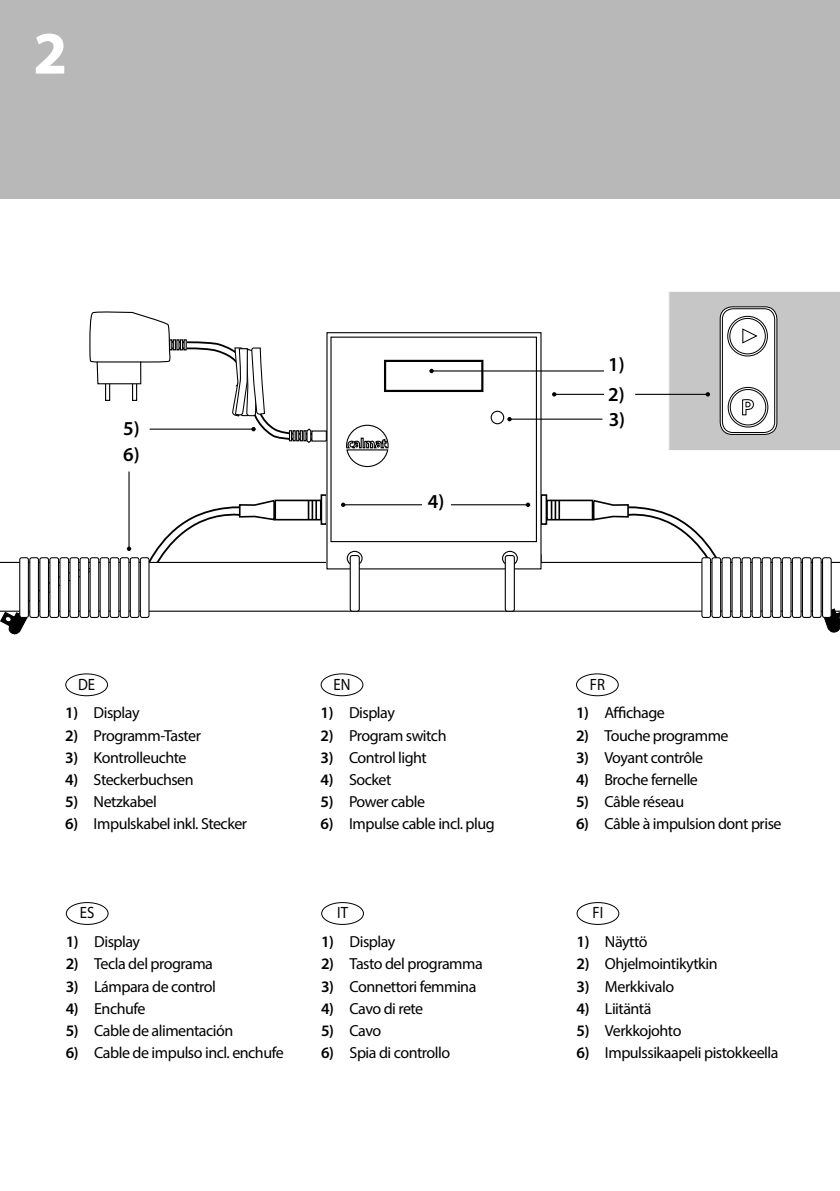
<style>
.page{position:relative;width:840px;height:1191px;background:#fff}
.page>*{position:absolute;margin:0;border:0;box-sizing:border-box;transform-origin:0 0}
.t1{font:700 60px "Myriad Pro";color:#fff}
.t2{font:600 19.8px/29.6px "Myriad Pro";color:#000}
.t3{font:16.4px "Myriad Pro";color:#000;scale:.9 1}
.t4{font:16px "Myriad Pro";letter-spacing:-.03em;color:#000}
.s1{font-weight:600}
</style>
<div class="page">
<div style="left:0;top:0;width:839px;height:198px;background:#b9b8b8"></div>
<div style="left:65px;top:673px;width:43px;height:23px;border:1px solid #000;border-radius:50%"></div>
<div style="left:320px;top:673px;width:43px;height:23px;border:1px solid #000;border-radius:50%"></div>
<div style="left:575px;top:673px;width:43px;height:23px;border:1px solid #000;border-radius:50%"></div>
<div style="left:540px;top:494px;width:7px;height:31px;border:2px solid #000"></div>
<div style="left:546px;top:499px;width:47px;height:21px;border:2px solid #000"></div>
<hr style="left:550px;top:500px;width:2px;height:20px;background:#000">
<hr style="left:554px;top:500px;width:2px;height:20px;background:#000">
<svg style="left:558px;top:500px;width:1px;height:20px"></svg>
<div style="left:320px;top:494px;width:7px;height:31px;border:2px solid #000"></div>
<div style="left:274px;top:499px;width:47px;height:21px;border:2px solid #000"></div>
<hr style="left:315px;top:500px;width:2px;height:20px;background:#000">
<hr style="left:554px;top:394px;width:49px;height:1px;background:#000">
<svg style="left:552px;top:392px;width:4px;height:4px"></svg>
<svg style="left:314px;top:562px;width:518px;height:50px"></svg>
<div style="left:327px;top:333px;width:213px;height:236px;background:#fff"></div>
<svg style="left:330px;top:336px;width:207px;height:206px"></svg>
<div style="left:384px;top:360px;width:99px;height:32px;border:2px solid #000"></div>
<div style="left:490px;top:411px;width:14px;height:13px;border:1px solid #000;border-radius:50%"></div>
<hr style="left:509px;top:418px;width:93px;height:2px;background:#000">
<svg style="left:507px;top:417px;width:4px;height:4px"></svg>
<hr style="left:343px;top:504px;width:184px;height:1px;background:#000">
<svg style="left:341px;top:502px;width:4px;height:5px"></svg>
<svg style="left:525px;top:502px;width:5px;height:5px"></svg>
<div style="left:421px;top:493px;width:29px;height:35px;background:#fff"></div>
<div style="left:501px;top:551px;width:16px;height:15px;border:1px solid #000;border-radius:50%"></div>
<div style="left:346px;top:551px;width:16px;height:15px;border:1px solid #000;border-radius:50%"></div>
<div style="left:350px;top:555px;width:9px;height:56px;background:#fff;border-radius:2px"></div>
<div style="left:349px;top:555px;width:10px;height:57px;border:1px solid #000;border-radius:2px"></div>
<div style="left:505px;top:555px;width:9px;height:56px;background:#fff;border-radius:2px"></div>
<div style="left:504px;top:555px;width:10px;height:57px;border:1px solid #000;border-radius:2px"></div>
<hr style="left:431px;top:370px;width:172px;height:1px;background:#000">
<svg style="left:429px;top:369px;width:4px;height:4px"></svg>
<svg style="left:824px;top:607px;width:15px;height:26px"></svg>
<div style="left:701px;top:558px;width:9px;height:59px;background:#fff;border-radius:2px"></div>
<div style="left:701px;top:557px;width:9px;height:61px;border:1px solid #000;border-radius:2px"></div>
<div style="left:711px;top:558px;width:9px;height:59px;background:#fff;border-radius:2px"></div>
<div style="left:711px;top:557px;width:9px;height:61px;border:1px solid #000;border-radius:2px"></div>
<div style="left:721px;top:558px;width:9px;height:59px;background:#fff;border-radius:2px"></div>
<div style="left:721px;top:557px;width:9px;height:61px;border:1px solid #000;border-radius:2px"></div>
<div style="left:731px;top:558px;width:9px;height:59px;background:#fff;border-radius:2px"></div>
<div style="left:731px;top:557px;width:9px;height:61px;border:1px solid #000;border-radius:2px"></div>
<div style="left:741px;top:558px;width:9px;height:59px;background:#fff;border-radius:2px"></div>
<div style="left:741px;top:557px;width:9px;height:61px;border:1px solid #000;border-radius:2px"></div>
<div style="left:751px;top:558px;width:9px;height:59px;background:#fff;border-radius:2px"></div>
<div style="left:751px;top:557px;width:10px;height:61px;border:1px solid #000;border-radius:2px"></div>
<div style="left:761px;top:558px;width:9px;height:59px;background:#fff;border-radius:2px"></div>
<div style="left:761px;top:557px;width:10px;height:61px;border:1px solid #000;border-radius:2px"></div>
<div style="left:771px;top:558px;width:9px;height:59px;background:#fff;border-radius:2px"></div>
<div style="left:771px;top:557px;width:10px;height:61px;border:1px solid #000;border-radius:2px"></div>
<div style="left:781px;top:558px;width:9px;height:59px;background:#fff;border-radius:2px"></div>
<div style="left:781px;top:557px;width:10px;height:61px;border:1px solid #000;border-radius:2px"></div>
<div style="left:792px;top:558px;width:8px;height:59px;background:#fff;border-radius:2px"></div>
<div style="left:791px;top:557px;width:10px;height:61px;border:1px solid #000;border-radius:2px"></div>
<div style="left:802px;top:558px;width:8px;height:59px;background:#fff;border-radius:2px"></div>
<div style="left:801px;top:557px;width:10px;height:61px;border:1px solid #000;border-radius:2px"></div>
<div style="left:812px;top:558px;width:8px;height:59px;background:#fff;border-radius:2px"></div>
<div style="left:811px;top:557px;width:10px;height:61px;border:1px solid #000;border-radius:2px"></div>
<svg style="left:822px;top:558px;width:8px;height:59px"></svg>
<div style="left:821px;top:557px;width:10px;height:61px;border:1px solid #000;border-radius:2px"></div>
<div style="left:311px;top:430px;width:16px;height:11px;border:1px solid #000"></div>
<svg style="left:0;top:311px;width:314px;height:324px"></svg>
<hr style="left:97px;top:361px;width:44px;height:1px;background:#000">
<svg style="left:591px;top:292px;width:248px;height:289px"></svg>
<div style="left:66px;top:902px;width:42px;height:23px;border:1px solid #000;border-radius:50%"></div>
<div style="left:321px;top:902px;width:43px;height:23px;border:1px solid #000;border-radius:50%"></div>
<div style="left:576px;top:902px;width:43px;height:23px;border:1px solid #000;border-radius:50%"></div>
<h1 class="t1" style="left:34px;top:14px;width:35px">2</h1>
<p class="t2" style="left:123px;top:413px;width:18px">5)</p>
<p class="t2" style="left:123px;top:439px;width:18px">6)</p>
<p class="t2" style="left:427px;top:486px;width:18px">4)</p>
<p class="t3" style="left:78px;top:674px;width:20px">DE</p>
<p class="t4" style="left:65px;top:703px;width:76px"><span class="s1">1)</span> Display</p>
<p class="t4" style="left:65px;top:725px;width:137px"><span class="s1">2)</span> Programm-Taster</p>
<p class="t4" style="left:65px;top:747px;width:123px"><span class="s1">3)</span> Kontrolleuchte</p>
<p class="t4" style="left:65px;top:770px;width:130px"><span class="s1">4)</span> Steckerbuchsen</p>
<p class="t4" style="left:65px;top:792px;width:93px"><span class="s1">5)</span> Netzkabel</p>
<p class="t4" style="left:65px;top:814px;width:183px"><span class="s1">6)</span> Impulskabel inkl. Stecker</p>
<p class="t3" style="left:80px;top:902px;width:18px">ES</p>
<p class="t4" style="left:66px;top:932px;width:76px"><span class="s1">1)</span> Display</p>
<p class="t4" style="left:66px;top:954px;width:149px"><span class="s1">2)</span> Tecla del programa</p>
<p class="t4" style="left:66px;top:976px;width:151px"><span class="s1">3)</span> Lámpara de control</p>
<p class="t4" style="left:66px;top:998px;width:81px"><span class="s1">4)</span> Enchufe</p>
<p class="t4" style="left:66px;top:1020px;width:169px"><span class="s1">5)</span> Cable de alimentación</p>
<p class="t4" style="left:66px;top:1043px;width:219px"><span class="s1">6)</span> Cable de impulso incl. enchufe</p>
<p class="t3" style="left:333px;top:674px;width:20px">EN</p>
<p class="t4" style="left:320px;top:703px;width:76px"><span class="s1">1)</span> Display</p>
<p class="t4" style="left:320px;top:725px;width:127px"><span class="s1">2)</span> Program switch</p>
<p class="t4" style="left:320px;top:747px;width:108px"><span class="s1">3)</span> Control light</p>
<p class="t4" style="left:320px;top:770px;width:72px"><span class="s1">4)</span> Socket</p>
<p class="t4" style="left:320px;top:792px;width:106px"><span class="s1">5)</span> Power cable</p>
<p class="t4" style="left:320px;top:814px;width:175px"><span class="s1">6)</span> Impulse cable incl. plug</p>
<p class="t3" style="left:337px;top:902px;width:14px">IT</p>
<p class="t4" style="left:321px;top:932px;width:76px"><span class="s1">1)</span> Display</p>
<p class="t4" style="left:321px;top:954px;width:163px"><span class="s1">2)</span> Tasto del programma</p>
<p class="t4" style="left:321px;top:976px;width:157px"><span class="s1">3)</span> Connettori femmina</p>
<p class="t4" style="left:321px;top:998px;width:103px"><span class="s1">4)</span> Cavo di rete</p>
<p class="t4" style="left:321px;top:1020px;width:61px"><span class="s1">5)</span> Cavo</p>
<p class="t4" style="left:321px;top:1043px;width:130px"><span class="s1">6)</span> Spia di controllo</p>
<p class="t2" style="left:608px;top:349px;width:18px">1)<br>2)</p>
<p class="t2" style="left:608px;top:403px;width:18px">3)</p>
<p class="t3" style="left:589px;top:674px;width:18px">FR</p>
<p class="t4" style="left:575px;top:703px;width:90px"><span class="s1">1)</span> Affichage</p>
<p class="t4" style="left:575px;top:725px;width:154px"><span class="s1">2)</span> Touche programme</p>
<p class="t4" style="left:575px;top:747px;width:129px"><span class="s1">3)</span> Voyant contrôle</p>
<p class="t4" style="left:575px;top:770px;width:123px"><span class="s1">4)</span> Broche fernelle</p>
<p class="t4" style="left:575px;top:792px;width:110px"><span class="s1">5)</span> Câble réseau</p>
<p class="t4" style="left:575px;top:814px;width:207px"><span class="s1">6)</span> Câble à impulsion dont prise</p>
<p class="t3" style="left:592px;top:902px;width:13px">FI</p>
<p class="t4" style="left:576px;top:932px;width:72px"><span class="s1">1)</span> Näyttö</p>
<p class="t4" style="left:576px;top:954px;width:142px"><span class="s1">2)</span> Ohjelmointikytkin</p>
<p class="t4" style="left:576px;top:976px;width:99px"><span class="s1">3)</span> Merkkivalo</p>
<p class="t4" style="left:576px;top:998px;width:76px"><span class="s1">4)</span> Liitäntä</p>
<p class="t4" style="left:576px;top:1020px;width:106px"><span class="s1">5)</span> Verkkojohto</p>
<p class="t4" style="left:576px;top:1043px;width:203px"><span class="s1">6)</span> Impulssikaapeli pistokkeella</p>
</div>
